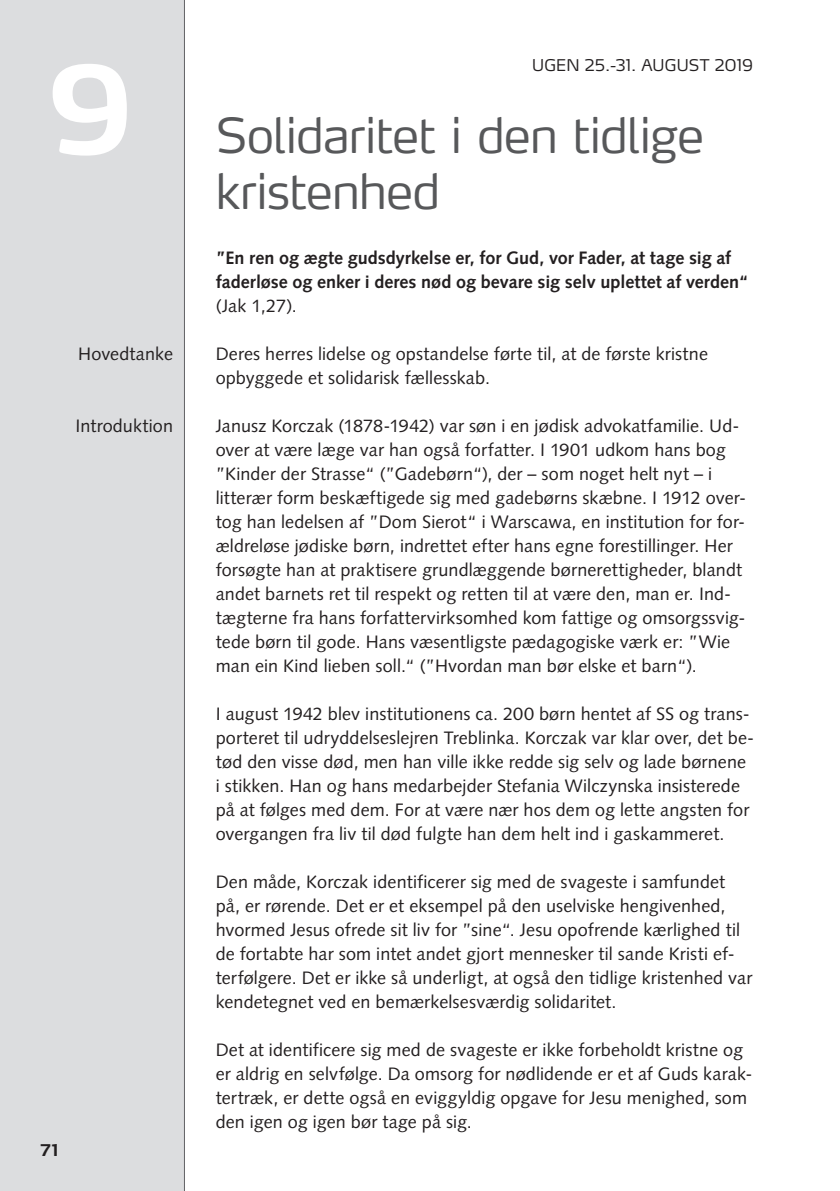
<style>
.page{position:relative;width:840px;height:1191px;background:#fff}
.page>*{position:absolute;margin:0;border:0;box-sizing:border-box;transform-origin:0 0}
.t1{font:700 120px "Max LF";color:#fff}
.t2{font:300 48px/56px "Max LF";letter-spacing:-.015em;color:#57585a}
.t3{font:18px/24px "Syntax LT Std";letter-spacing:.005em;color:#231f20}
.t4{font:700 18px/24px "Syntax LT Std";color:#231f20}
.t5{font:300 16px "Max LF";letter-spacing:.005em;color:#231f20}
.t6{font:700 16px "Max LF";color:#231f20}
</style>
<div class="page">
<div style="left:0;top:0;width:184px;height:1191px;background:#dcdddf"></div>
<hr style="left:184px;top:0;width:1px;height:1191px;background:#636366">
<h1 class="t1" style="left:46px;top:34px;width:89px">9</h1>
<p class="t3" style="left:78px;top:342px;width:96px">Hovedtanke</p>
<p class="t3" style="left:75px;top:414px;width:99px">Introduktion</p>
<p class="t6" style="left:40px;top:1140px;width:19px">71</p>
<p class="t5" style="left:532px;top:55px;width:222px">UGEN 25.-31. AUGUST 2019</p>
<h2 class="t2" style="left:215px;top:106px;width:489px">Solidaritet i den tidlige kristenhed</h2>
<p class="t4" style="left:215px;top:246px;width:534px">”En ren og ægte gudsdyrkelse er, for Gud, vor Fader, at tage sig af faderløse og enker i deres nød og bevare sig selv uplettet af verden“</p>
<p class="t3" style="left:215px;top:294px;width:83px">(Jak 1,27).</p>
<p class="t3" style="left:215px;top:342px;width:493px">Deres herres lidelse og opstandelse førte til, at de første kristne opbyggede et solidarisk fællesskab.</p>
<p class="t3" style="left:215px;top:414px;width:531px">Janusz Korczak (1878-1942) var søn i en jødisk advokatfamilie. Ud&shy;over at være læge var han også forfatter. I 1901 udkom hans bog ”Kinder der Strasse“ (”Gadebørn“), der – som noget helt nyt – i litterær form beskæftigede sig med gadebørns skæbne. I 1912 over&shy;tog han ledelsen af ”Dom Sierot“ i Warscawa, en institution for for&shy;ældreløse jødiske børn, indrettet efter hans egne forestillinger. Her forsøgte han at praktisere grundlæggende børnerettigheder, blandt andet barnets ret til respekt og retten til at være den, man er. Ind&shy;tægterne fra hans forfattervirksomhed kom fattige og omsorgssvig&shy;tede børn til gode. Hans væsentligste pædagogiske værk er: ”Wie man ein Kind lieben soll.“ (”Hvordan man bør elske et barn“).</p>
<p class="t3" style="left:215px;top:702px;width:540px">I august 1942 blev institutionens ca. 200 børn hentet af SS og trans&shy;porteret til udryddelseslejren Treblinka. Korczak var klar over, det be&shy;tød den visse død, men han ville ikke redde sig selv og lade børnene i stikken. Han og hans medarbejder Stefania Wilczynska insisterede på at følges med dem. For at være nær hos dem og lette angsten for overgangen fra liv til død fulgte han dem helt ind i gaskammeret.</p>
<p class="t3" style="left:215px;top:870px;width:538px">Den måde, Korczak identificerer sig med de svageste i samfundet på, er rørende. Det er et eksempel på den uselviske hengivenhed, hvormed Jesus ofrede sit liv for ”sine“. Jesu opofrende kærlighed til de fortabte har som intet andet gjort mennesker til sande Kristi ef&shy;terfølgere. Det er ikke så underligt, at også den tidlige kristenhed var kendetegnet ved en bemærkelsesværdig solidaritet.</p>
<p class="t3" style="left:215px;top:1038px;width:538px">Det at identificere sig med de svageste er ikke forbeholdt kristne og er aldrig en selvfølge. Da omsorg for nødlidende er et af Guds karak&shy;tertræk, er dette også en eviggyldig opgave for Jesu menighed, som den igen og igen bør tage på sig.</p>
</div>
